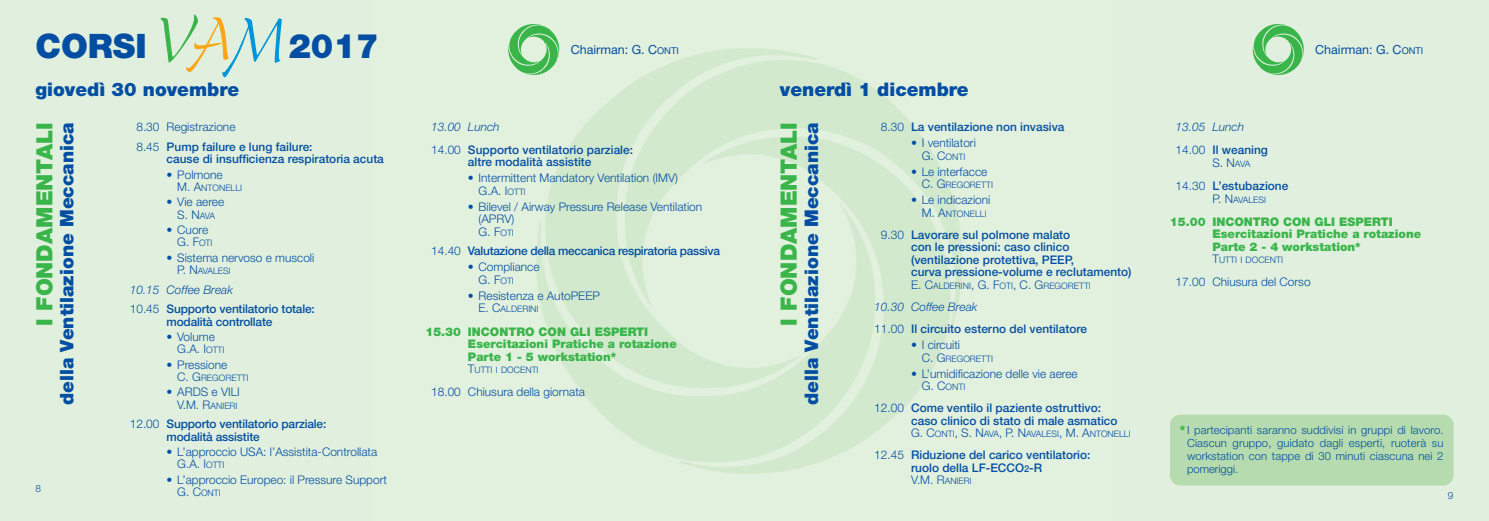
<style>
.page{position:relative;width:1489px;height:521px;background:#fff}
.page>*{position:absolute;margin:0;border:0;box-sizing:border-box;transform-origin:0 0}
.t1{font:900 33.75px "Helvetica Neue LT Std";color:#034ea2}
.t2{font:900 22.5px "Helvetica Neue LT Std";color:#39b54a}
.t3{font:900 18.75px "Helvetica Neue LT Std";color:#034ea2}
.t4{font:12.5px "Helvetica Neue LT Std";color:#034ea2}
.t5{font:500 11.88px/12.5px "Helvetica Neue LT Std";color:#034ea2}
.t6{font:300 11.88px/12.5px "Helvetica Neue LT Std";color:#034ea2}
.t7{font:900 11.88px/12.5px "Helvetica Neue LT Std";color:#39b54a}
.t8{font:500 11.88px "Helvetica Neue LT Std";letter-spacing:-.025em;color:#034ea2}
.t9{font:italic 300 11.88px/23.1px "Helvetica Neue LT Std";color:#034ea2}
.t10{font:300 11.25px/13px "Helvetica Neue LT Std";letter-spacing:.01em;color:#034ea2;text-align:justify}
.t11{font:300 10px "Helvetica Neue LT Std";color:#034ea2}
.t12{font:300 8.88px "Helvetica Neue LT Std";color:#034ea2}
.s1{font-family:"Dreamer One";font-weight:400;font-size:56.25px;color:#39b54a}
.s2{font-family:"Dreamer One";font-weight:400;font-size:56.25px;color:#faa61a}
.s3{font-family:"Dreamer One";font-weight:400;font-size:56.25px;color:#0095da}
.s4{font-weight:300}
.s5{font-size:11.88px}
.s6{font-size:8.88px}
.s7{font-weight:300;font-style:italic}
.s8{font-size:9.38px}
.s9{font-style:normal}
.s10{font-weight:500;font-style:normal}
.s11{font-weight:300;font-size:8.88px}
.s12{font-weight:900;font-size:11.88px;color:#39b54a}
</style>
<div class="page">
<div style="left:0;top:0;width:1488px;height:521px;background:#e1f0de"></div>
<div style="left:1169px;top:415px;width:284px;height:70px;background:#b5dbae;border-radius:11px"></div>
<svg style="left:1252px;top:24px;width:51px;height:51px"></svg>
<svg style="left:508px;top:24px;width:51px;height:51px"></svg>
<h1 class="t1" style="left:35px;top:33px;width:344px">CORSI <span class="s1">V</span><span class="s2">A</span><span class="s3">M</span> 2017</h1>
<h3 class="t3" style="left:35px;top:82px;width:205px">giovedì 30 novembre</h3>
<h2 class="t2" style="left:36px;top:326px;width:205px;rotate:-90deg">I FONDAMENTALI</h2>
<h3 class="t3" style="left:60px;top:405px;width:284px;rotate:-90deg">della Ventilazione Meccanica</h3>
<p class="t5" style="left:136px;top:118px;width:178px;line-height:19.6px"><span class="s4">8.30 Registrazione<br>8.45</span> Pump failure e lung failure:</p>
<p class="t5" style="left:167px;top:154px;width:219px">cause di insufficienza respiratoria acuta</p>
<p class="t6" style="left:167px;top:169px;width:57px">• Polmone</p>
<p class="t12" style="left:177px;top:185px;width:66px"><span class="s5">M. A</span>NTONELLI</p>
<p class="t6" style="left:167px;top:197px;width:59px;text-align:center">• Vie aeree<br>S. N<span class="s6">AVA</span></p>
<p class="t6" style="left:177px;top:225px;width:37px;text-indent:-11px">• Cuore<br>G. F<span class="s6">OTI</span></p>
<p class="t6" style="left:167px;top:252px;width:149px">• Sistema nervoso e muscoli</p>
<p class="t12" style="left:177px;top:268px;width:55px"><span class="s5">P. N</span>AVALESI</p>
<p class="t5" style="left:130px;top:281px;width:186px;line-height:19.6px"><span class="s7">10.15 Coffee Break<br></span><span class="s4">10.45</span> Supporto ventilatorio totale:</p>
<p class="t5" style="left:167px;top:316px;width:107px">modalità controllate</p>
<p class="t6" style="left:177px;top:331px;width:49px;text-indent:-11px">• Volume<br>G.A. I<span class="s6">OTTI</span></p>
<p class="t6" style="left:167px;top:359px;width:62px">• Pressione</p>
<p class="t12" style="left:177px;top:375px;width:73px"><span class="s5">C. G</span>REGORETTI</p>
<p class="t6" style="left:167px;top:387px;width:75px">• ARDS e VILI</p>
<p class="t12" style="left:177px;top:402px;width:62px"><span class="s5">V.M. R</span>ANIERI</p>
<p class="t5" style="left:167px;top:419px;width:161px;text-indent:-37px"><span class="s4">12.00</span> Supporto ventilatorio parziale: modalità assistite</p>
<p class="t6" style="left:177px;top:447px;width:201px;text-indent:-11px">• L’approccio USA: l’Assistita-Controllata<br>G.A. I<span class="s6">OTTI</span></p>
<p class="t6" style="left:167px;top:474px;width:222px">• L’approccio Europeo: il Pressure Support</p>
<p class="t12" style="left:177px;top:490px;width:45px"><span class="s5">G. C</span>ONTI</p>
<p class="t11" style="left:35px;top:485px;width:7px">8</p>
<p class="t4" style="left:570px;top:45px;width:110px">Chairman: G. C<span class="s8">ONTI</span></p>
<p class="t5" style="left:431px;top:117px;width:203px;line-height:22.4px"><span class="s7">13.00 Lunch<br></span><span class="s4">14.00</span> Supporto ventilatorio parziale:</p>
<p class="t5" style="left:468px;top:157px;width:125px">altre modalità assistite</p>
<p class="t6" style="left:478px;top:173px;width:201px;text-indent:-11px">• Intermittent Mandatory Ventilation (IMV)<br>G.A. I<span class="s6">OTTI</span></p>
<p class="t6" style="left:478px;top:201px;width:225px;text-indent:-11px">• Bilevel / Airway Pressure Release Ventilation (APRV)<br>G. F<span class="s6">OTI</span></p>
<p class="t8" style="left:431px;top:247px;width:290px"><span class="s4">14.40</span> Valutazione della meccanica respiratoria passiva</p>
<p class="t6" style="left:478px;top:262px;width:62px;text-indent:-11px">• Compliance<br>G. F<span class="s6">OTI</span></p>
<p class="t6" style="left:468px;top:291px;width:133px">• Resistenza e AutoPEEP</p>
<p class="t12" style="left:478px;top:306px;width:61px"><span class="s5">E. C</span>ALDERINI</p>
<p class="t7" style="left:468px;top:326px;width:210px;text-indent:-43px">15.30 INCONTRO CON GLI ESPERTI<br>Esercitazioni Pratiche a rotazione<br>Parte 1 - 5 workstation*</p>
<p class="t12" style="left:468px;top:367px;width:72px"><span class="s5">T</span>UTTI I DOCENTI</p>
<p class="t6" style="left:431px;top:387px;width:155px">18.00 Chiusura della giornata</p>
<h3 class="t3" style="left:780px;top:82px;width:190px">venerdì 1 dicembre</h3>
<h2 class="t2" style="left:780px;top:326px;width:205px;rotate:-90deg">I FONDAMENTALI</h2>
<h3 class="t3" style="left:804px;top:405px;width:284px;rotate:-90deg">della Ventilazione Meccanica</h3>
<p class="t5" style="left:880px;top:122px;width:185px"><span class="s4">8.30</span> La ventilazione non invasiva</p>
<p class="t6" style="left:911px;top:138px;width:66px">• I ventilatori</p>
<p class="t12" style="left:921px;top:153px;width:45px"><span class="s5">G. C</span>ONTI</p>
<p class="t6" style="left:911px;top:167px;width:78px">• Le interfacce</p>
<p class="t12" style="left:921px;top:182px;width:73px"><span class="s5">C. G</span>REGORETTI</p>
<p class="t6" style="left:911px;top:195px;width:81px">• Le indicazioni</p>
<p class="t12" style="left:921px;top:211px;width:66px"><span class="s5">M. A</span>NTONELLI</p>
<p class="t5" style="left:911px;top:230px;width:222px;text-indent:-30px"><span class="s4">9.30</span> Lavorare sul polmone malato<br>con le pressioni: caso clinico (ventilazione protettiva, PEEP,<br>curva pressione-volume e reclutamento)</p>
<p class="t12" style="left:911px;top:283px;width:181px"><span class="s5">E. C</span>ALDERINI<span class="s5">, G. F</span>OTI<span class="s5">, C. G</span>REGORETTI</p>
<p class="t5" style="left:874px;top:297px;width:214px;line-height:22.1px"><span class="s7">10.30 Coffee Break<br></span><span class="s4">11.00</span> Il circuito esterno del ventilatore</p>
<p class="t6" style="left:911px;top:340px;width:50px">• I circuiti</p>
<p class="t12" style="left:921px;top:355px;width:73px"><span class="s5">C. G</span>REGORETTI</p>
<p class="t6" style="left:911px;top:368px;width:168px">• L’umidificazione delle vie aeree</p>
<p class="t12" style="left:921px;top:384px;width:45px"><span class="s5">G. C</span>ONTI</p>
<p class="t5" style="left:911px;top:403px;width:208px;text-indent:-37px"><span class="s4">12.00</span> Come ventilo il paziente ostruttivo: caso clinico di stato di male asmatico</p>
<p class="t12" style="left:911px;top:431px;width:221px"><span class="s5">G. C</span>ONTI<span class="s5">, S. N</span>AVA<span class="s5">, P. N</span>AVALESI<span class="s5">, M. A</span>NTONELLI</p>
<p class="t5" style="left:911px;top:450px;width:181px;text-indent:-37px"><span class="s4">12.45</span> Riduzione del carico ventilatorio: ruolo della LF-ECCO<span class="s8">2</span>-R</p>
<p class="t12" style="left:911px;top:478px;width:62px"><span class="s5">V.M. R</span>ANIERI</p>
<p class="t4" style="left:1315px;top:45px;width:110px">Chairman: G. C<span class="s8">ONTI</span></p>
<p class="t9" style="left:1175px;top:116px;width:94px">13.05 Lunch<br><span class="s9">14.00</span> <span class="s10">Il weaning</span></p>
<p class="t5" style="left:1175px;top:152px;width:114px;line-height:23.1px;text-align:center"><span class="s4">S. N</span><span class="s11">AVA<br></span><span class="s4">14.30</span> L’estubazione</p>
<p class="t12" style="left:1212px;top:196px;width:55px"><span class="s5">P. N</span>AVALESI</p>
<p class="t7" style="left:1212px;top:216px;width:210px;text-indent:-43px">15.00 INCONTRO CON GLI ESPERTI<br>Esercitazioni Pratiche a rotazione<br>Parte 2 - 4 workstation*</p>
<p class="t12" style="left:1212px;top:257px;width:72px"><span class="s5">T</span>UTTI I DOCENTI</p>
<p class="t6" style="left:1175px;top:277px;width:136px">17.00 Chiusura del Corso</p>
<p class="t10" style="left:1186px;top:424px;width:258px;text-indent:-7px"><span class="s12">*</span> I partecipanti saranno suddivisi in gruppi di lavoro.<br>Ciascun gruppo, guidato dagli esperti, ruoterà su workstation con tappe di 30 minuti ciascuna nei 2 pomeriggi.</p>
<p class="t11" style="left:1447px;top:492px;width:7px">9</p>
</div>
